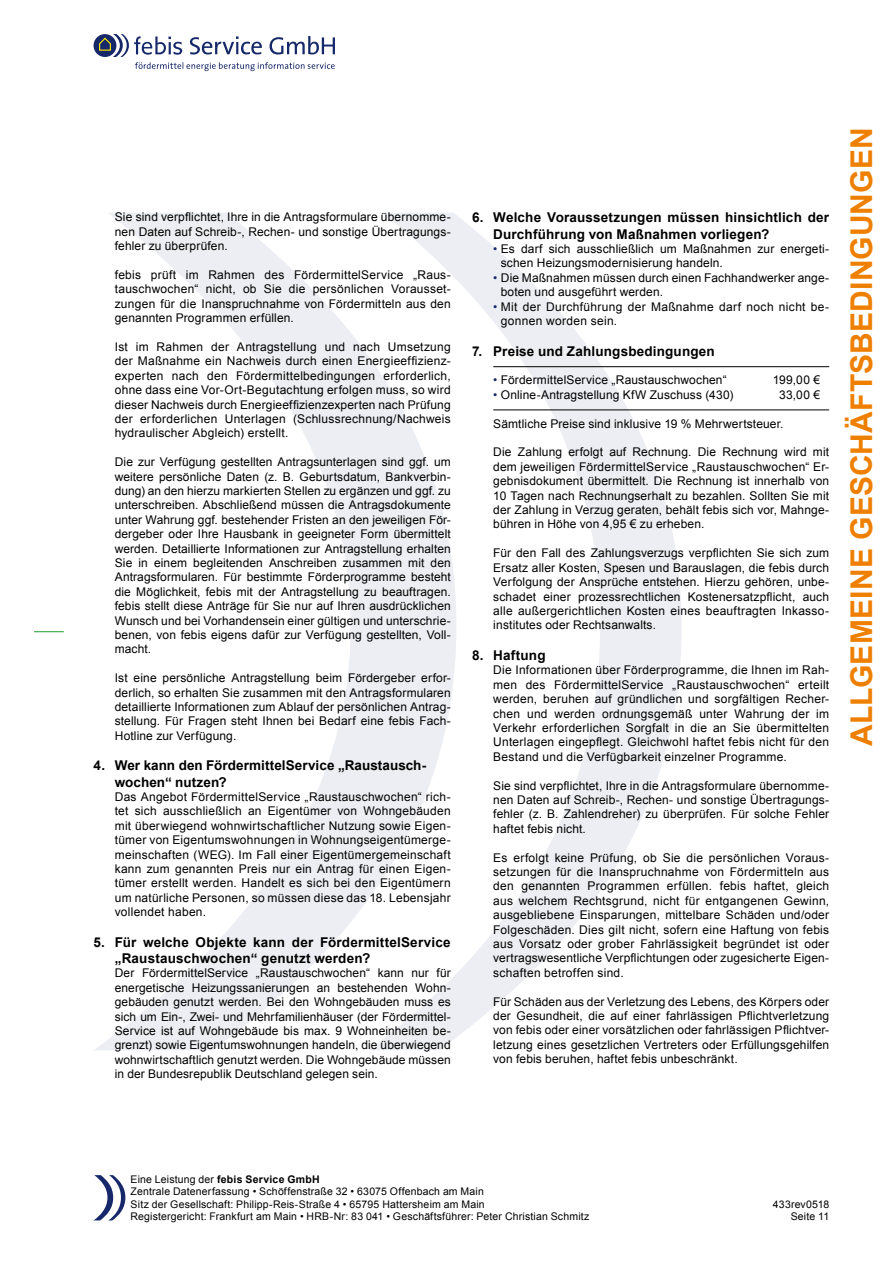
<style>
.page{position:relative;width:893px;height:1263px;background:#fff}
.page>*{position:absolute;margin:0;border:0;box-sizing:border-box;transform-origin:0 0}
.t1{font:700 30px "Arial";letter-spacing:.005em;color:#ee7f00}
.Überschrift{font:700 13.5px/16.2px "Arial";letter-spacing:.01em;color:#000}
.Fliesstext{font:12px/14.4px "Arial";letter-spacing:.01em;color:#000;text-align:justify}
.t2{font:10.5px/12.6px "Arial";letter-spacing:.015em;color:#000;text-align:right}
.s1{color:#16286a}
.s2{font-weight:700}
</style>
<div class="page">
<div style="left:94px;top:34px;width:22px;height:23px;background:#16286a;border-radius:50%"></div>
<svg style="left:98px;top:34px;width:237px;height:37px"></svg>
<svg style="left:94px;top:1175px;width:31px;height:45px"></svg>
<svg style="left:95px;top:213px;width:273px;height:837px"></svg>
<svg style="left:368px;top:213px;width:314px;height:837px"></svg>
<hr style="left:493px;top:366px;width:336px;height:1px;background:#000">
<hr style="left:493px;top:409px;width:336px;height:1px;background:#000">
<hr style="left:34px;top:631px;width:30px;height:1px;background:#1fa12e">
<p class="Fliesstext" style="left:115px;top:210px;width:337px">Sie sind verpflichtet, Ihre in die Antragsformulare übernomme&shy;nen Daten auf Schreib-, Rechen- und sonstige Übertragungs&shy;fehler zu überprüfen.</p>
<p class="Fliesstext" style="left:115px;top:268px;width:337px">febis prüft im Rahmen des FördermittelService „Raus&shy;tauschwochen“ nicht, ob Sie die persönlichen Vorausset&shy;zungen für die Inanspruchnahme von Fördermitteln aus den genannten Programmen erfüllen.</p>
<p class="Fliesstext" style="left:115px;top:340px;width:337px">Ist im Rahmen der Antragstellung und nach Umsetzung der Maßnahme ein Nachweis durch einen Energieeffizienz&shy;experten nach den Fördermittelbedingungen erforderlich, ohne dass eine Vor-Ort-Begutachtung erfolgen muss, so wird dieser Nachweis durch Energieeffizienzexperten nach Prüfung der erforderlichen Unterlagen (Schlussrechnung/Nachweis hydraulischer Abgleich) erstellt.</p>
<p class="Fliesstext" style="left:115px;top:455px;width:337px">Die zur Verfügung gestellten Antragsunterlagen sind ggf. um weitere persönliche Daten (z. B. Geburtsdatum, Bankverbin&shy;dung) an den hierzu markierten Stellen zu ergänzen und ggf. zu unterschreiben. Abschließend müssen die Antragsdokumente unter Wahrung ggf. bestehender Fristen an den jeweiligen För&shy;dergeber oder Ihre Hausbank in geeigneter Form übermittelt werden. Detaillierte Informationen zur Antragstellung erhalten Sie in einem begleitenden Anschreiben zusammen mit den Antragsformularen. Für bestimmte Förderprogramme besteht die Möglichkeit, febis mit der Antragstellung zu beauftragen. febis stellt diese Anträge für Sie nur auf Ihren ausdrücklichen Wunsch und bei Vorhandensein einer gültigen und unterschrie&shy;benen, von febis eigens dafür zur Verfügung gestellten, Voll&shy;macht.</p>
<p class="Fliesstext" style="left:115px;top:671px;width:337px">Ist eine persönliche Antragstellung beim Fördergeber erfor&shy;derlich, so erhalten Sie zusammen mit den Antragsformularen detaillierte Informationen zum Ablauf der persönlichen Antrag&shy;stellung. Für Fragen steht Ihnen bei Bedarf eine febis Fach-Hotline zur Verfügung.</p>
<p class="Überschrift" style="left:115px;top:758px;width:313px;text-indent:-21px">4. Wer kann den FördermittelService „Raustausch&shy;wochen“ nutzen?</p>
<p class="Fliesstext" style="left:115px;top:790px;width:337px">Das Angebot FördermittelService „Raustauschwochen“ rich&shy;tet sich ausschließlich an Eigentümer von Wohngebäuden mit überwiegend wohnwirtschaftlicher Nutzung sowie Eigen&shy;tümer von Eigentumswohnungen in Wohnungseigentümerge&shy;meinschaften (WEG). Im Fall einer Eigentümergemeinschaft kann zum genannten Preis nur ein Antrag für einen Eigen&shy;tümer erstellt werden. Handelt es sich bei den Eigentümern um natürliche Personen, so müssen diese das 18. Lebensjahr vollendet haben.</p>
<p class="Überschrift" style="left:115px;top:934px;width:337px;text-indent:-21px">5. Für welche Objekte kann der FördermittelService „Raustauschwochen“ genutzt werden?</p>
<p class="Fliesstext" style="left:115px;top:966px;width:337px">Der FördermittelService „Raustauschwochen“ kann nur für energetische Heizungssanierungen an bestehenden Wohn&shy;gebäuden genutzt werden. Bei den Wohngebäuden muss es sich um Ein-, Zwei- und Mehrfamilienhäuser (der Fördermittel-Service ist auf Wohngebäude bis max. 9 Wohneinheiten be&shy;grenzt) sowie Eigentumswohnungen handeln, die überwiegend wohnwirtschaftlich genutzt werden. Die Wohngebäude müssen in der Bundesrepublik Deutschland gelegen sein.</p>
<p class="Überschrift" style="left:493px;top:210px;width:337px;text-indent:-21px">6. Welche Voraussetzungen müssen hinsichtlich der<br>Durchführung von Maßnahmen vorliegen?</p>
<p class="Fliesstext" style="left:501px;top:242px;width:330px;text-indent:-8px"><span class="s1">•</span> Es darf sich ausschließlich um Maßnahmen zur energeti&shy;schen Heizungsmodernisierung handeln.</p>
<p class="Fliesstext" style="left:501px;top:271px;width:330px;text-indent:-8px"><span class="s1">•</span> Die Maßnahmen müssen durch einen Fachhandwerker ange&shy;boten und ausgeführt werden.</p>
<p class="Fliesstext" style="left:501px;top:299px;width:330px;text-indent:-8px"><span class="s1">•</span> Mit der Durchführung der Maßnahme darf noch nicht be&shy;gonnen worden sein.</p>
<p class="Überschrift" style="left:472px;top:343px;width:244px">7. Preise und Zahlungsbedingungen</p>
<p class="Fliesstext" style="left:493px;top:373px;width:235px"><span class="s1">•</span> FördermittelService „Raustauschwochen“</p>
<p class="Fliesstext" style="left:773px;top:373px;width:49px">199,00 €</p>
<p class="Fliesstext" style="left:493px;top:388px;width:242px"><span class="s1">•</span> Online-Antragstellung KfW Zuschuss (430)</p>
<p class="Fliesstext" style="left:779px;top:388px;width:42px">33,00 €</p>
<p class="Fliesstext" style="left:493px;top:416px;width:292px">Sämtliche Preise sind inklusive 19 % Mehrwertsteuer.</p>
<p class="Fliesstext" style="left:493px;top:445px;width:337px">Die Zahlung erfolgt auf Rechnung. Die Rechnung wird mit dem jeweiligen FördermittelService „Raustauschwochen“ Er&shy;gebnisdokument übermittelt. Die Rechnung ist innerhalb von 10 Tagen nach Rechnungserhalt zu bezahlen. Sollten Sie mit der Zahlung in Verzug geraten, behält febis sich vor, Mahnge&shy;bühren in Höhe von 4,95 € zu erheben.</p>
<p class="Fliesstext" style="left:493px;top:546px;width:337px">Für den Fall des Zahlungsverzugs verpflichten Sie sich zum Ersatz aller Kosten, Spesen und Barauslagen, die febis durch Verfolgung der Ansprüche entstehen. Hierzu gehören, unbe&shy;schadet einer prozessrechtlichen Kostenersatzpflicht, auch alle außergerichtlichen Kosten eines beauftragten Inkasso&shy;institutes oder Rechtsanwalts.</p>
<p class="Überschrift" style="left:472px;top:647px;width:75px">8. Haftung</p>
<p class="Fliesstext" style="left:493px;top:663px;width:337px">Die Informationen über Förderprogramme, die Ihnen im Rah&shy;men des FördermittelService „Raustauschwochen“ erteilt werden, beruhen auf gründlichen und sorgfältigen Recher&shy;chen und werden ordnungsgemäß unter Wahrung der im Verkehr erforderlichen Sorgfalt in die an Sie übermittelten Unterlagen eingepflegt. Gleichwohl haftet febis nicht für den Bestand und die Verfügbarkeit einzelner Programme.</p>
<p class="Fliesstext" style="left:493px;top:778px;width:337px">Sie sind verpflichtet, Ihre in die Antragsformulare übernomme&shy;nen Daten auf Schreib-, Rechen- und sonstige Übertragungs&shy;fehler (z. B. Zahlendreher) zu überprüfen. Für solche Fehler haftet febis nicht.</p>
<p class="Fliesstext" style="left:493px;top:850px;width:337px">Es erfolgt keine Prüfung, ob Sie die persönlichen Voraus&shy;setzungen für die Inanspruchnahme von Fördermitteln aus den genannten Programmen erfüllen. febis haftet, gleich aus welchem Rechtsgrund, nicht für entgangenen Gewinn, ausgebliebene Einsparungen, mittelbare Schäden und/oder Folgeschäden. Dies gilt nicht, sofern eine Haftung von febis aus Vorsatz oder grober Fahrlässigkeit begründet ist oder vertragswesentliche Verpflichtungen oder zugesicherte Eigen&shy;schaften betroffen sind.</p>
<p class="Fliesstext" style="left:493px;top:994px;width:337px">Für Schäden aus der Verletzung des Lebens, des Körpers oder der Gesundheit, die auf einer fahrlässigen Pflichtverletzung von febis oder einer vorsätzlichen oder fahrlässigen Pflichtver&shy;letzung eines gesetzlichen Vertreters oder Erfüllungsgehilfen von febis beruhen, haftet febis unbeschränkt.</p>
<p class="t1" style="left:841px;top:746px;width:620px;rotate:-90deg">ALLGEMEINE GESCHÄFTSBEDINGUNGEN</p>
<p class="t2" style="left:131px;top:1173px;width:460px;text-align:left">Eine Leistung der <span class="s2">febis Service GmbH<br></span>Zentrale Datenerfassung • Schöffenstraße 32 • 63075 Offenbach am Main<br>Sitz der Gesellschaft: Philipp-Reis-Straße 4 • 65795 Hattersheim am Main<br>Registergericht: Frankfurt am Main • HRB-Nr: 83 041 • Geschäftsführer: Peter Christian Schmitz</p>
<p class="t2" style="left:773px;top:1198px;width:58px">433rev0518<br>Seite 11</p>
</div>
